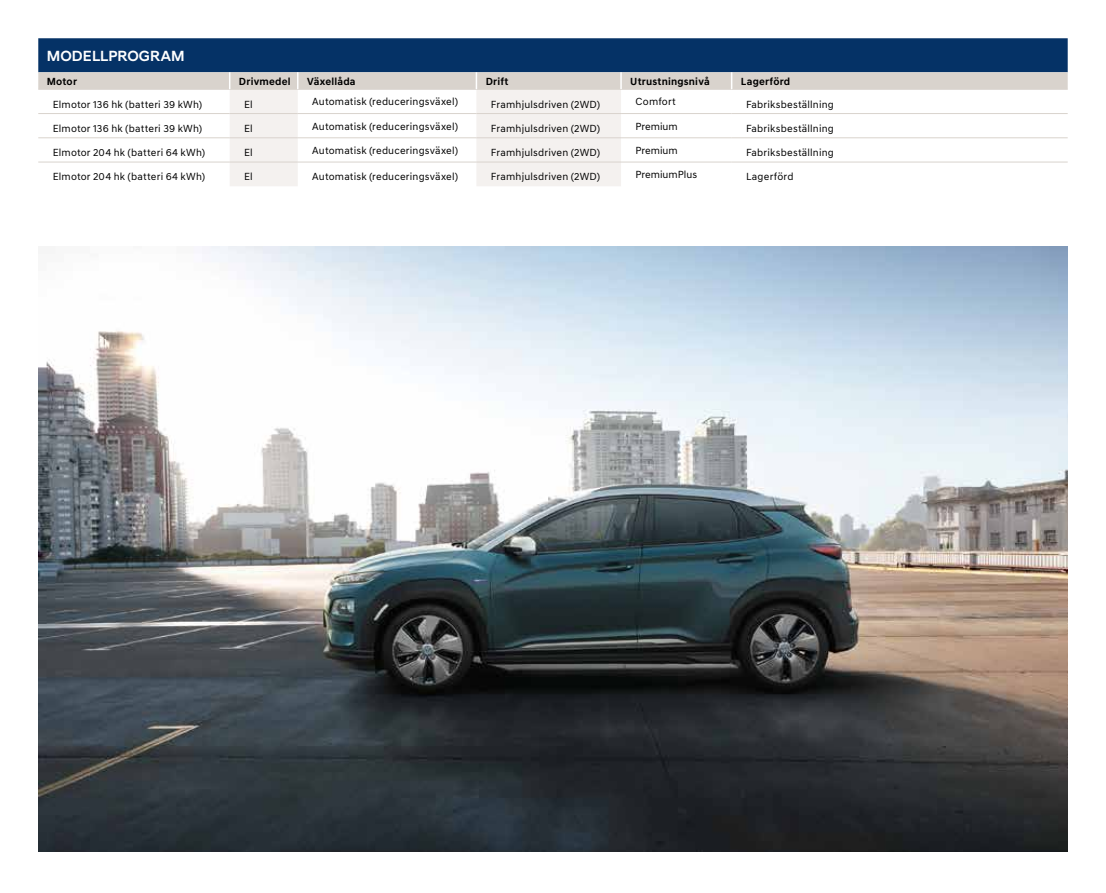
<style>
.page{position:relative;width:1106px;height:893px;background:#fff}
.page>*{position:absolute;margin:0;border:0;box-sizing:border-box;transform-origin:0 0}
.t1{font:500 15px "Hyundai Sans Head";letter-spacing:.005em;color:#fff}
.t2{font:10.5px "Hyundai Sans Text";letter-spacing:.015em;color:#000}
.t3{font:700 10.5px "Hyundai Sans Text";letter-spacing:.02em;color:#000}
</style>
<div class="page">
<svg style="left:38px;top:38px;width:1029px;height:148px"></svg>
<img style="left:38px;top:247px;width:1029px;height:604px">
<h1 class="t1" style="left:47px;top:47px;width:139px">MODELLPROGRAM</h1>
<p class="t3" style="left:47px;top:75px;width:32px">Motor</p>
<p class="t3" style="left:239px;top:75px;width:53px">Drivmedel</p>
<p class="t3" style="left:307px;top:75px;width:50px">Växellåda</p>
<p class="t3" style="left:485px;top:75px;width:24px">Drift</p>
<p class="t3" style="left:630px;top:75px;width:81px">Utrustningsnivå</p>
<p class="t3" style="left:741px;top:75px;width:51px">Lagerförd</p>
<p class="t2" style="left:53px;top:98px;width:151px">Elmotor 136 hk (batteri 39 kWh)</p>
<p class="t2" style="left:244px;top:98px;width:10px">El</p>
<p class="t2" style="left:312px;top:95px;width:147px">Automatisk (reduceringsväxel)</p>
<p class="t2" style="left:491px;top:98px;width:111px">Framhjulsdriven (2WD)</p>
<p class="t2" style="left:635px;top:95px;width:42px">Comfort</p>
<p class="t2" style="left:746px;top:98px;width:89px">Fabriksbeställning</p>
<p class="t2" style="left:53px;top:122px;width:151px">Elmotor 136 hk (batteri 39 kWh)</p>
<p class="t2" style="left:244px;top:122px;width:10px">El</p>
<p class="t2" style="left:312px;top:120px;width:147px">Automatisk (reduceringsväxel)</p>
<p class="t2" style="left:491px;top:122px;width:111px">Framhjulsdriven (2WD)</p>
<p class="t2" style="left:635px;top:120px;width:44px">Premium</p>
<p class="t2" style="left:746px;top:122px;width:89px">Fabriksbeställning</p>
<p class="t2" style="left:53px;top:146px;width:154px">Elmotor 204 hk (batteri 64 kWh)</p>
<p class="t2" style="left:244px;top:146px;width:10px">El</p>
<p class="t2" style="left:312px;top:144px;width:147px">Automatisk (reduceringsväxel)</p>
<p class="t2" style="left:491px;top:146px;width:111px">Framhjulsdriven (2WD)</p>
<p class="t2" style="left:635px;top:144px;width:44px">Premium</p>
<p class="t2" style="left:746px;top:146px;width:89px">Fabriksbeställning</p>
<p class="t2" style="left:53px;top:170px;width:154px">Elmotor 204 hk (batteri 64 kWh)</p>
<p class="t2" style="left:244px;top:170px;width:10px">El</p>
<p class="t2" style="left:312px;top:170px;width:147px">Automatisk (reduceringsväxel)</p>
<p class="t2" style="left:491px;top:170px;width:111px">Framhjulsdriven (2WD)</p>
<p class="t2" style="left:635px;top:168px;width:63px">PremiumPlus</p>
<p class="t2" style="left:746px;top:170px;width:49px">Lagerförd</p>
</div>
